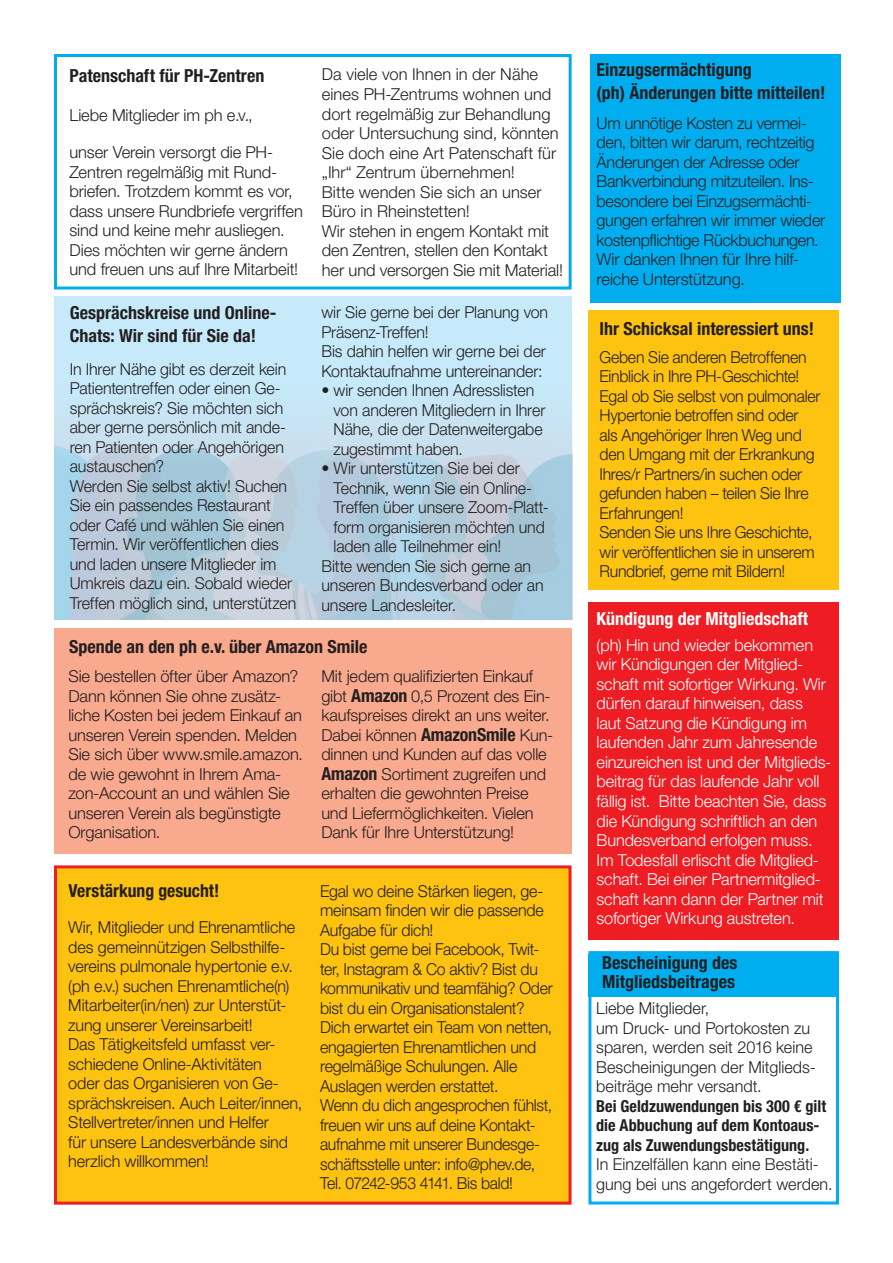
<style>
.page{position:relative;width:893px;height:1263px;background:#fff}
.page>*{position:absolute;margin:0;border:0;box-sizing:border-box;transform-origin:0 0}
.t1{font:700 condensed 18px/22.5px "Helvetica Neue LT Pro";color:#231f20}
.t2{font:700 condensed 18px "Helvetica Neue LT Pro";color:#fff}
.t3{font:300 16.5px/19.5px "Helvetica Neue LT Pro";letter-spacing:-.01em;color:#231f20}
.t4{font:300 16.5px/19.5px "Helvetica Neue LT Pro";letter-spacing:-.01em;color:#fff}
.t5{font:300 16.5px/19.5px "Helvetica Neue LT Pro";letter-spacing:-.01em;color:#231f20;scale:.96 1}
.t6{font:700 condensed 16.5px/19.5px "Helvetica Neue LT Pro";color:#231f20}
.s1{font-weight:700;font-stretch:condensed;font-size:18px}
</style>
<div class="page">
<div style="left:590px;top:54px;width:250px;height:249px;background:#00aeef"></div>
<div style="left:54px;top:54px;width:518px;height:236px;border:3px solid #00aeef"></div>
<div style="left:54px;top:296px;width:518px;height:324px;background:#c6eafa"></div>
<div style="left:54px;top:628px;width:518px;height:225px;background:#f8a98e"></div>
<div style="left:54px;top:865px;width:518px;height:340px;background:#fec210;border:3px solid #ee1d23"></div>
<div style="left:589px;top:602px;width:250px;height:338px;background:#ee1d23"></div>
<div style="left:588px;top:951px;width:251px;height:253px;border:3px solid #00aeef"></div>
<div style="left:588px;top:954px;width:251px;height:42px;background:#00aeef"></div>
<img style="left:54px;top:439px;width:518px;height:181px">
<div style="left:589px;top:311px;width:250px;height:279px;background:#fec210"></div>
<p class="t1" style="left:70px;top:64px;width:196px">Patenschaft für PH-Zentren</p>
<p class="t3" style="left:70px;top:105px;width:185px">Liebe Mitglieder im ph e.v.,</p>
<p class="t3" style="left:70px;top:142px;width:235px">unser Verein versorgt die PH-<br>Zentren regelmäßig mit Rund&shy;briefen. Trotzdem kommt es vor, dass unsere Rundbriefe vergriffen sind und keine mehr ausliegen.<br>Dies möchten wir gerne ändern und freuen uns auf Ihre Mitarbeit!</p>
<p class="t1" style="left:70px;top:302px;width:208px">Gesprächskreise und Online-<br>Chats: Wir sind für Sie da!</p>
<p class="t3" style="left:70px;top:359px;width:228px">In Ihrer Nähe gibt es derzeit kein<br>Patiententreffen oder einen Ge&shy;sprächskreis? Sie möchten sich aber gerne persönlich mit ande&shy;ren Patienten oder Angehörigen austauschen?<br>Werden Sie selbst aktiv! Suchen<br>Sie ein passendes Restaurant oder Café und wählen Sie einen<br>Termin. Wir veröffentlichen dies und laden unsere Mitglieder im<br>Umkreis dazu ein. Sobald wieder<br>Treffen möglich sind, unterstützen</p>
<p class="t3" style="left:322px;top:65px;width:243px">Da viele von Ihnen in der Nähe eines PH-Zentrums wohnen und dort regelmäßig zur Behandlung oder Untersuchung sind, könnten<br>Sie doch eine Art Patenschaft für „Ihr“ Zentrum übernehmen!<br>Bitte wenden Sie sich an unser<br>Büro in Rheinstetten!<br>Wir stehen in engem Kontakt mit den Zentren, stellen den Kontakt her und versorgen Sie mit Material!</p>
<p class="t3" style="left:321px;top:302px;width:228px">wir Sie gerne bei der Planung von<br>Präsenz-Treffen!<br>Bis dahin helfen wir gerne bei der<br>Kontaktaufnahme untereinander:</p>
<p class="t3" style="left:334px;top:380px;width:213px;text-indent:-12px">• wir senden Ihnen Adresslisten von anderen Mitgliedern in Ihrer<br>Nähe, die der Datenweitergabe zugestimmt haben.</p>
<p class="t3" style="left:321px;top:458px;width:200px">• Wir unterstützen Sie bei der</p>
<p class="t3" style="left:334px;top:478px;width:200px">Technik, wenn Sie ein Online-</p>
<p class="t3" style="left:334px;top:497px;width:217px">Treffen über unsere Zoom-Platt-</p>
<p class="t3" style="left:334px;top:517px;width:213px">form organisieren möchten und</p>
<p class="t3" style="left:334px;top:536px;width:169px">laden alle Teilnehmer ein!</p>
<p class="t3" style="left:321px;top:556px;width:211px">Bitte wenden Sie sich gerne an</p>
<p class="t3" style="left:321px;top:575px;width:224px">unseren Bundesverband oder an</p>
<p class="t3" style="left:321px;top:595px;width:136px">unsere Landesleiter.</p>
<p class="t1" style="left:69px;top:636px;width:300px">Spende an den ph e.v. über Amazon Smile</p>
<p class="t3" style="left:68px;top:666px;width:236px">Sie bestellen öfter über Amazon?<br>Dann können Sie ohne zusätz&shy;liche Kosten bei jedem Einkauf an unseren Verein spenden. Melden<br>Sie sich über www.smile.amazon. de wie gewohnt in Ihrem Ama&shy;zon-Account an und wählen Sie unseren Verein als begünstigte<br>Organisation.</p>
<p class="t3" style="left:321px;top:666px;width:233px">Mit jedem qualifizierten Einkauf gibt <span class="s1">Amazon</span> 0,5 Prozent des Ein&shy;kaufspreises direkt an uns weiter.<br>Dabei können <span class="s1">AmazonSmile</span> Kun&shy;dinnen und Kunden auf das volle<br><span class="s1">Amazon</span> Sortiment zugreifen und erhalten die gewohnten Preise und Liefermöglichkeiten. Vielen<br>Dank für Ihre Unterstützung!</p>
<p class="t1" style="left:68px;top:879px;width:152px">Verstärkung gesucht!</p>
<p class="t3" style="left:68px;top:917px;width:235px">Wir, Mitglieder und Ehrenamtliche des gemeinnützigen Selbsthilfe&shy;vereins pulmonale hypertonie e.v. (ph e.v.) suchen Ehrenamtliche(n)<br>Mitarbeiter(in/nen) zur Unterstüt&shy;zung unserer Vereinsarbeit!<br>Das Tätigkeitsfeld umfasst ver&shy;schiedene Online-Aktivitäten<br>oder das Organisieren von Ge&shy;sprächskreisen. Auch Leiter/innen,<br>Stellvertreter/innen und Helfer<br>für unsere Landesverbände sind herzlich willkommen!</p>
<p class="t3" style="left:320px;top:881px;width:234px">Egal wo deine Stärken liegen, ge&shy;meinsam finden wir die passende<br>Aufgabe für dich!<br>Du bist gerne bei Facebook, Twit&shy;ter, Instagram &amp; Co aktiv? Bist du kommunikativ und teamfähig? Oder bist du ein Organisationstalent?<br>Dich erwartet ein Team von netten, engagierten Ehrenamtlichen und regelmäßige Schulungen. Alle<br>Auslagen werden erstattet.<br>Wenn du dich angesprochen fühlst, freuen wir uns auf deine Kontakt&shy;aufnahme mit unserer Bundesge&shy;schäftsstelle unter: info@phev.de,<br>Tel. 07242-953 4141. Bis bald!</p>
<p class="t1" style="left:597px;top:59px;width:230px">Einzugsermächtigung<br>(ph) Änderungen bitte mitteilen!</p>
<p class="t3" style="left:597px;top:113px;width:230px">Um unnötige Kosten zu vermei&shy;den, bitten wir darum, rechtzeitig<br>Änderungen der Adresse oder<br>Bankverbindung mitzuteilen. Ins&shy;besondere bei Einzugsermächti&shy;gungen erfahren wir immer wieder kostenpflichtige Rückbuchungen.<br>Wir danken Ihnen für Ihre hilf&shy;reiche Unterstützung.</p>
<p class="t1" style="left:600px;top:317px;width:216px">Ihr Schicksal interessiert uns!</p>
<p class="t5" style="left:600px;top:347px;width:232px">Geben Sie anderen Betroffenen<br>Einblick in Ihre PH-Geschichte!<br>Egal ob Sie selbst von pulmonaler<br>Hypertonie betroffen sind oder als Angehöriger Ihren Weg und den Umgang mit der Erkrankung<br>Ihres/r Partners/in suchen oder gefunden haben – teilen Sie Ihre<br>Erfahrungen!<br>Senden Sie uns Ihre Geschichte, wir veröffentlichen sie in unserem<br>Rundbrief, gerne mit Bildern!</p>
<p class="t2" style="left:597px;top:608px;width:213px">Kündigung der Mitgliedschaft</p>
<p class="t4" style="left:597px;top:635px;width:236px">(ph) Hin und wieder bekommen wir Kündigungen der Mitglied&shy;schaft mit sofortiger Wirkung. Wir dürfen darauf hinweisen, dass laut Satzung die Kündigung im laufenden Jahr zum Jahresende einzureichen ist und der Mitglieds&shy;beitrag für das laufende Jahr voll fällig ist. Bitte beachten Sie, dass die Kündigung schriftlich an den<br>Bundesverband erfolgen muss.<br>Im Todesfall erlischt die Mitglied&shy;schaft. Bei einer Partnermitglied&shy;schaft kann dann der Partner mit sofortiger Wirkung austreten.</p>
<p class="t1" style="left:602px;top:953px;width:137px;line-height:19.5px">Bescheinigung des<br>Mitgliedsbeitrages</p>
<p class="t3" style="left:596px;top:998px;width:221px">Liebe Mitglieder,<br>um Druck- und Portokosten zu sparen, werden seit 2016 keine<br>Bescheinigungen der Mitglieds&shy;beiträge mehr versandt.</p>
<p class="t6" style="left:596px;top:1096px;width:231px">Bei Geldzuwendungen bis 300 € gilt die Abbuchung auf dem Kontoaus&shy;zug als Zuwendungsbestätigung.</p>
<p class="t3" style="left:596px;top:1154px;width:238px">In Einzelfällen kann eine Bestäti&shy;gung bei uns angefordert werden.</p>
</div>
